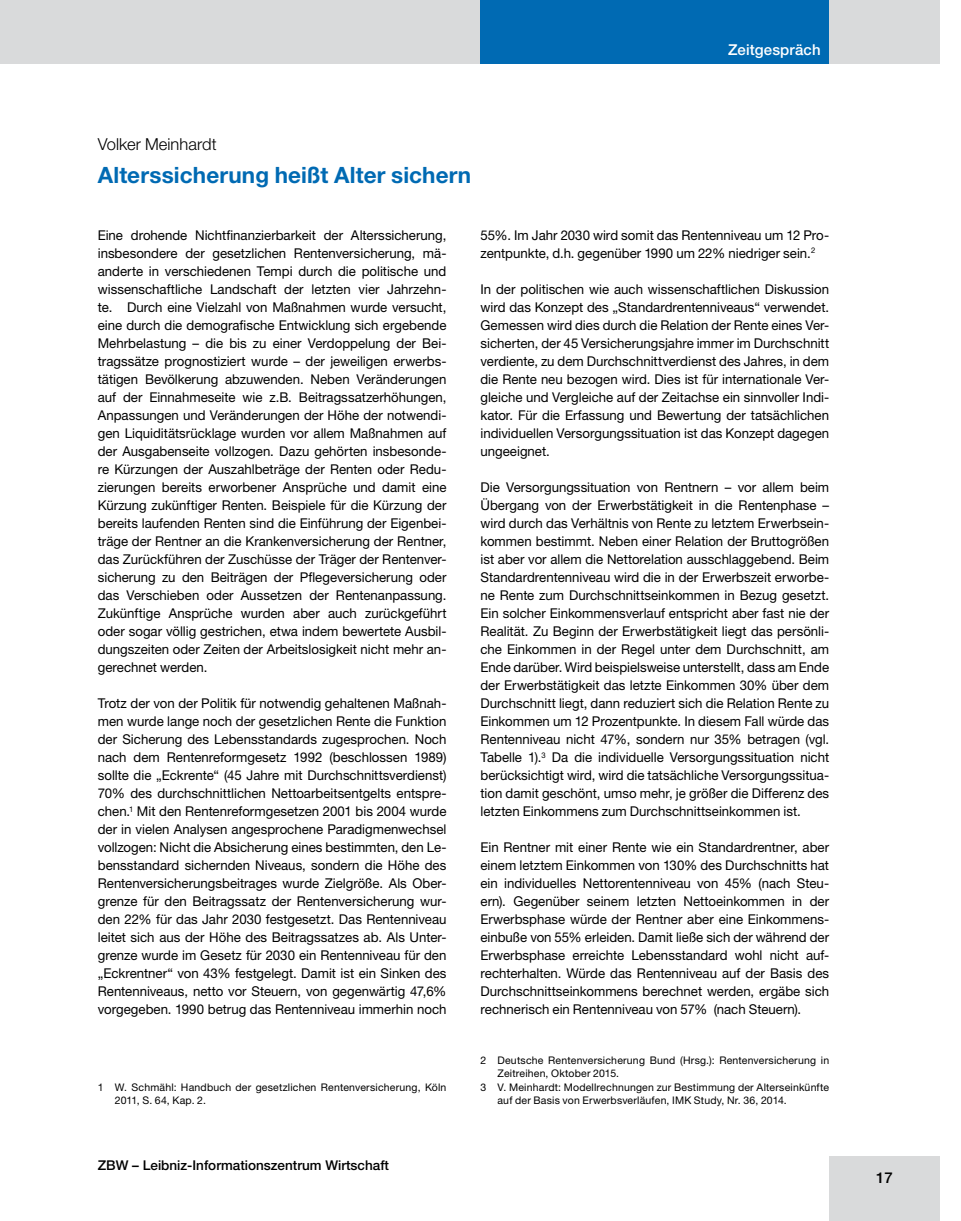
<style>
.page{position:relative;width:961px;height:1221px;background:#fff}
.page>*{position:absolute;margin:0;border:0;box-sizing:border-box;transform-origin:0 0}
.t1{font:700 22.5px "Helvetica Neue";letter-spacing:.005em;color:#006ab3}
.t2{font:300 16.5px "Helvetica Neue";color:#000}
.t3{font:500 15px "Helvetica Neue";letter-spacing:.01em;color:#fff}
.t4{font:500 15px "Helvetica Neue";color:#000}
.t5{font:13.5px/18px "Helvetica Neue";color:#000;text-align:justify}
.t6{font:500 13.5px "Helvetica Neue";color:#000}
.t7{font:10.5px/13.5px "Helvetica Neue";letter-spacing:.02em;color:#000}
</style>
<div class="page">
<div style="left:0;top:0;width:21px;height:64px;background:#d9dadb"></div>
<div style="left:21px;top:0;width:919px;height:64px;background:#d9dadb"></div>
<div style="left:480px;top:0;width:349px;height:64px;background:#006ab3"></div>
<div style="left:829px;top:1156px;width:111px;height:64px;background:#d9dadb"></div>
<p class="t3" style="left:728px;top:41px;width:94px">Zeitgespräch</p>
<p class="t2" style="left:98px;top:134px;width:120px">Volker Meinhardt</p>
<h1 class="t1" style="left:98px;top:161px;width:375px">Alterssicherung heißt Alter sichern</h1>
<p class="t5" style="left:98px;top:226px;width:350px">Eine drohende Nichtfinanzierbarkeit der Alterssicherung, insbesondere der gesetzlichen Rentenversicherung, mä&shy;anderte in verschiedenen Tempi durch die politische und wissenschaftliche Landschaft der letzten vier Jahrzehn&shy;te. Durch eine Vielzahl von Maßnahmen wurde versucht, eine durch die demografische Entwicklung sich ergebende Mehrbelastung – die bis zu einer Verdoppelung der Bei&shy;tragssätze prognostiziert wurde – der jeweiligen erwerbs&shy;tätigen Bevölkerung abzuwenden. Neben Veränderungen auf der Einnahmeseite wie z.B. Beitragssatzerhöhungen, Anpassungen und Veränderungen der Höhe der notwendi&shy;gen Liquiditätsrücklage wurden vor allem Maßnahmen auf der Ausgabenseite vollzogen. Dazu gehörten insbesonde&shy;re Kürzungen der Auszahlbeträge der Renten oder Redu&shy;zierungen bereits erworbener Ansprüche und damit eine Kürzung zukünftiger Renten. Beispiele für die Kürzung der bereits laufenden Renten sind die Einführung der Eigenbei&shy;träge der Rentner an die Krankenversicherung der Rentner, das Zurückführen der Zuschüsse der Träger der Rentenver&shy;sicherung zu den Beiträgen der Pflegeversicherung oder das Verschieben oder Aussetzen der Rentenanpassung.<br>Zukünftige Ansprüche wurden aber auch zurückgeführt oder sogar völlig gestrichen, etwa indem bewertete Ausbil&shy;dungszeiten oder Zeiten der Arbeitslosigkeit nicht mehr an&shy;gerechnet werden.</p>
<p class="t5" style="left:98px;top:694px;width:350px">Trotz der von der Politik für notwendig gehaltenen Maßnah&shy;men wurde lange noch der gesetzlichen Rente die Funktion der Sicherung des Lebensstandards zugesprochen. Noch nach dem Rentenreformgesetz 1992 (beschlossen 1989) sollte die „Eckrente“ (45 Jahre mit Durchschnittsverdienst)<br>70% des durchschnittlichen Nettoarbeitsentgelts entspre&shy;chen.<sup>1</sup> Mit den Rentenreformgesetzen 2001 bis 2004 wurde der in vielen Analysen angesprochene Paradigmenwechsel vollzogen: Nicht die Absicherung eines bestimmten, den Le&shy;bensstandard sichernden Niveaus, sondern die Höhe des Rentenversicherungsbeitrages wurde Zielgröße. Als Ober&shy;grenze für den Beitragssatz der Rentenversicherung wur&shy;den 22% für das Jahr 2030 festgesetzt. Das Rentenniveau leitet sich aus der Höhe des Beitragssatzes ab. Als Unter&shy;grenze wurde im Gesetz für 2030 ein Rentenniveau für den „Eckrentner“ von 43% festgelegt. Damit ist ein Sinken des Rentenniveaus, netto vor Steuern, von gegenwärtig 47,6% vorgegeben. 1990 betrug das Rentenniveau immerhin noch</p>
<p class="t7" style="left:115px;top:1080px;width:333px;text-indent:-17px">1 W. Schmähl: Handbuch der gesetzlichen Rentenversicherung, Köln<br>2011, S. 64, Kap. 2.</p>
<p class="t5" style="left:480px;top:226px;width:350px">55%. Im Jahr 2030 wird somit das Rentenniveau um 12 Pro&shy;zentpunkte, d.h. gegenüber 1990 um 22% niedriger sein.<sup>2</sup></p>
<p class="t5" style="left:480px;top:280px;width:350px">In der politischen wie auch wissenschaftlichen Diskussion wird das Konzept des „Standardrentenniveaus“ verwendet.<br>Gemessen wird dies durch die Relation der Rente eines Ver&shy;sicherten, der 45 Versicherungsjahre immer im Durchschnitt verdiente, zu dem Durchschnittverdienst des Jahres, in dem die Rente neu bezogen wird. Dies ist für internationale Ver&shy;gleiche und Vergleiche auf der Zeitachse ein sinnvoller Indi&shy;kator. Für die Erfassung und Bewertung der tatsächlichen individuellen Versorgungssituation ist das Konzept dagegen ungeeignet.</p>
<p class="t5" style="left:480px;top:478px;width:350px">Die Versorgungssituation von Rentnern – vor allem beim Übergang von der Erwerbstätigkeit in die Rentenphase – wird durch das Verhältnis von Rente zu letztem Erwerbsein&shy;kommen bestimmt. Neben einer Relation der Bruttogrößen ist aber vor allem die Nettorelation ausschlaggebend. Beim Standardrentenniveau wird die in der Erwerbszeit erworbe&shy;ne Rente zum Durchschnittseinkommen in Bezug gesetzt.<br>Ein solcher Einkommensverlauf entspricht aber fast nie der Realität. Zu Beginn der Erwerbstätigkeit liegt das persönli&shy;che Einkommen in der Regel unter dem Durchschnitt, am Ende darüber. Wird beispielsweise unterstellt, dass am Ende der Erwerbstätigkeit das letzte Einkommen 30% über dem Durchschnitt liegt, dann reduziert sich die Relation Rente zu Einkommen um 12 Prozentpunkte. In diesem Fall würde das Rentenniveau nicht 47%, sondern nur 35% betragen (vgl.<br>Tabelle 1).<sup>3</sup> Da die individuelle Versorgungssituation nicht berücksichtigt wird, wird die tatsächliche Versorgungssitua&shy;tion damit geschönt, umso mehr, je größer die Differenz des letzten Einkommens zum Durchschnittseinkommen ist.</p>
<p class="t5" style="left:480px;top:838px;width:350px">Ein Rentner mit einer Rente wie ein Standardrentner, aber einem letztem Einkommen von 130% des Durchschnitts hat ein individuelles Nettorentenniveau von 45% (nach Steu&shy;ern). Gegenüber seinem letzten Nettoeinkommen in der Erwerbsphase würde der Rentner aber eine Einkommens&shy;einbuße von 55% erleiden. Damit ließe sich der während der Erwerbsphase erreichte Lebensstandard wohl nicht auf&shy;rechterhalten. Würde das Rentenniveau auf der Basis des Durchschnittseinkommens berechnet werden, ergäbe sich rechnerisch ein Rentenniveau von 57% (nach Steuern).</p>
<p class="t7" style="left:480px;top:1053px;width:350px">2 Deutsche Rentenversicherung Bund (Hrsg.): Rentenversicherung in</p>
<p class="t7" style="left:497px;top:1066px;width:123px">Zeitreihen, Oktober 2015.</p>
<p class="t7" style="left:480px;top:1080px;width:350px">3 V. Meinhardt: Modellrechnungen zur Bestimmung der Alterseinkünfte</p>
<p class="t7" style="left:497px;top:1093px;width:291px">auf der Basis von Erwerbsverläufen, IMK Study, Nr. 36, 2014.</p>
<p class="t6" style="left:98px;top:1156px;width:293px">ZBW – Leibniz-Informationszentrum Wirtschaft</p>
<p class="t4" style="left:876px;top:1168px;width:18px">17</p>
</div>
